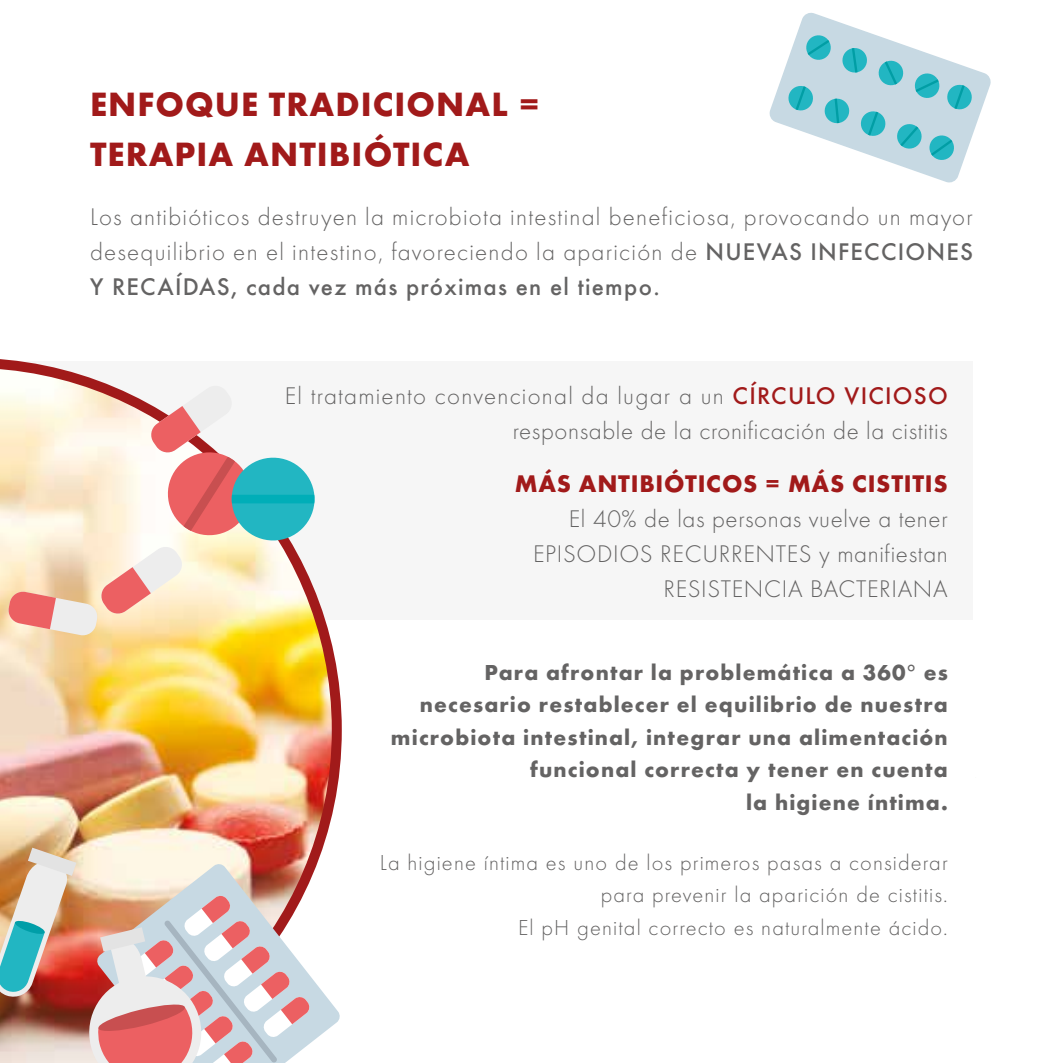
<style>
.page{position:relative;width:1063px;height:1063px;background:#fff}
.page>*{position:absolute;margin:0;border:0;box-sizing:border-box;transform-origin:0 0}
.t1{font:700 35px/50px "Futura T";letter-spacing:.03em;color:#a11a1a}
.t2{font:300 25px/35px "Futura T";letter-spacing:.025em;color:#646363;text-align:right}
.t3{font:700 25px "Futura T";letter-spacing:.03em;color:#a11a1a}
.t4{font:700 22.5px/32.5px "Futura T";letter-spacing:.05em;color:#646363;text-align:right}
.t5{font:300 22.5px/32.5px "Futura T";letter-spacing:.05em;color:#646363;text-align:right}
.s1{font-weight:500}
.s2{font-weight:500;color:#a11a1a}
</style>
<div class="page">
<div style="left:0;top:361px;width:973px;height:259px;background:#f6f6f6"></div>
<img style="left:0;top:359px;width:342px;height:704px">
<svg style="left:96px;top:863px;width:245px;height:200px"></svg>
<svg style="left:769px;top:13px;width:222px;height:170px"></svg>
<img style="left:0;top:848px;width:76px;height:151px">
<svg style="left:84px;top:895px;width:226px;height:168px;background:#dab3b4"></svg>
<svg style="left:7px;top:384px;width:312px;height:252px"></svg>
<h1 class="t1" style="left:90px;top:79px;width:451px">ENFOQUE TRADICIONAL =<br>TERAPIA ANTIBIÓTICA</h1>
<p class="t2" style="left:90px;top:199px;width:885px;text-align:justify">Los antibióticos destruyen la microbiota intestinal beneficiosa, provocando un mayor desequilibrio en el intestino, favoreciendo la aparición de <span class="s1">NUEVAS INFECCIONES Y RECAÍDAS, cada vez más próximas en el tiempo.</span></p>
<p class="t2" style="left:285px;top:378px;width:665px">El tratamiento convencional da lugar a un <span class="s2">CÍRCULO VICIOSO </span>responsable de la cronificación de la cistitis</p>
<p class="t3" style="left:515px;top:469px;width:435px">MÁS ANTIBIÓTICOS = MÁS CISTITIS</p>
<p class="t2" style="left:533px;top:501px;width:416px">El 40% de las personas vuelve a tener<br>EPISODIOS RECURRENTES y manifiestan<br>RESISTENCIA BACTERIANA</p>
<p class="t4" style="left:391px;top:656px;width:558px">Para afrontar la problemática a 360° es necesario restablecer el equilibrio de nuestra microbiota intestinal, integrar una alimentación funcional correcta y tener en cuenta<br>la higiene íntima.</p>
<p class="t5" style="left:380px;top:846px;width:569px">La higiene íntima es uno de los primeros pasas a considerar para prevenir la aparición de cistitis.<br>El pH genital correcto es naturalmente ácido.</p>
</div>
